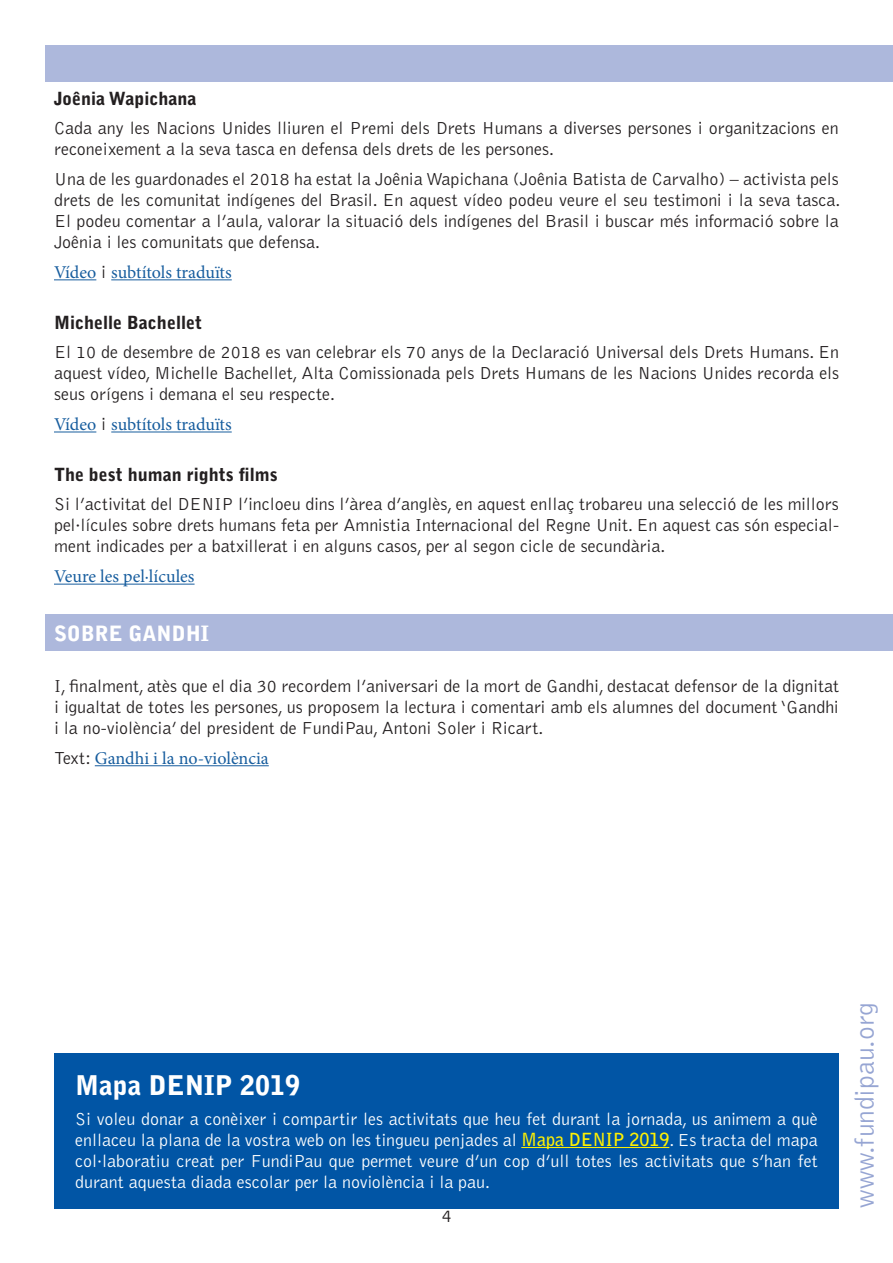
<style>
.page{position:relative;width:893px;height:1263px;background:#fff}
.page>*{position:absolute;margin:0;border:0;box-sizing:border-box;transform-origin:0 0}
.t1{font:300 27.6px "Bell Gothic";color:#96a5d3}
.t2{font:900 27px "Bell Gothic";color:#fff}
.t3{font:900 21px "Bell Gothic";color:#fff}
.t4{font:300 18px/21px "Bell Gothic";color:#231f20;text-align:justify}
.t5{font:300 18px/21px "Bell Gothic";color:#fff;text-align:justify}
.t6{font:18px "Minion Pro";color:#175d9e}
.t7{font:900 18px "Bell Gothic";color:#231f20}
.s1{font-family:"Bell Gothic";font-weight:300;color:#231f20}
.s2{font-weight:700;color:#fff101}
</style>
<div class="page">
<div style="left:45px;top:614px;width:848px;height:37px;background:#adb8dc"></div>
<div style="left:45px;top:45px;width:848px;height:37px;background:#adb8dc"></div>
<hr style="left:54px;top:279px;width:42px;height:1px;background:#175d9e">
<hr style="left:111px;top:279px;width:121px;height:1px;background:#175d9e">
<hr style="left:54px;top:431px;width:42px;height:1px;background:#175d9e">
<hr style="left:111px;top:431px;width:121px;height:1px;background:#175d9e">
<hr style="left:54px;top:584px;width:141px;height:1px;background:#175d9e">
<hr style="left:95px;top:765px;width:174px;height:1px;background:#175d9e">
<div style="left:54px;top:1054px;width:785px;height:155px;background:#0155a5"></div>
<hr style="left:521px;top:1147px;width:148px;height:1px;background:#fff101">
<p class="t7" style="left:54px;top:91px;width:144px">Joênia Wapichana</p>
<p class="t4" style="left:54px;top:119px;width:786px">Cada any les Nacions Unides lliuren el Premi dels Drets Humans a diverses persones i organitzacions en reconeixement a la seva tasca en defensa dels drets de les persones.</p>
<p class="t4" style="left:54px;top:170px;width:788px">Una de les guardonades el 2018 ha estat la Joênia Wapichana (Joênia Batista de Carvalho) – activista pels drets de les comunitat indígenes del Brasil. En aquest vídeo podeu veure el seu testimoni i la seva tasca.<br>El podeu comentar a l’aula, valorar la situació dels indígenes del Brasil i buscar més informació sobre la Joênia i les comunitats que defensa.</p>
<p class="t6" style="left:54px;top:265px;width:179px">Vídeo <span class="s1">i</span> subtítols traduïts</p>
<p class="t7" style="left:54px;top:315px;width:149px">Michelle Bachellet</p>
<p class="t4" style="left:54px;top:343px;width:786px">El 10 de desembre de 2018 es van celebrar els 70 anys de la Declaració Universal dels Drets Humans. En aquest vídeo, Michelle Bachellet, Alta Comissionada pels Drets Humans de les Nacions Unides recorda els seus orígens i demana el seu respecte.</p>
<p class="t6" style="left:54px;top:417px;width:179px">Vídeo <span class="s1">i</span> subtítols traduïts</p>
<p class="t7" style="left:54px;top:467px;width:225px">The best human rights films</p>
<p class="t4" style="left:54px;top:495px;width:786px">Si l’activitat del DENIP l’incloeu dins l’àrea d’anglès, en aquest enllaç trobareu una selecció de les millors pel·lícules sobre drets humans feta per Amnistia Internacional del Regne Unit. En aquest cas són especial&shy;ment indicades per a batxillerat i en alguns casos, per al segon cicle de secundària.</p>
<p class="t6" style="left:54px;top:569px;width:142px">Veure les pel·lícules</p>
<p class="t3" style="left:54px;top:625px;width:157px">SOBRE GANDHI</p>
<p class="t4" style="left:54px;top:677px;width:786px">I, finalment, atès que el dia 30 recordem l’aniversari de la mort de Gandhi, destacat defensor de la dignitat i igualtat de totes les persones, us proposem la lectura i comentari amb els alumnes del document ‘Gandhi i la no-violència’ del president de FundiPau, Antoni Soler i Ricart.</p>
<p class="t6" style="left:54px;top:751px;width:216px"><span class="s1">Text:</span> Gandhi i la no-violència</p>
<h2 class="t2" style="left:75px;top:1075px;width:226px">Mapa DENIP 2019</h2>
<p class="t5" style="left:75px;top:1110px;width:744px">Si voleu donar a conèixer i compartir les activitats que heu fet durant la jornada, us animem a què en llaceu la plana de la vostra web on les tingueu penjades al <span class="s2">Mapa DENIP 2019</span>. Es tracta del mapa col·laboratiu creat per FundiPau que permet veure d’un cop d’ull totes les activitats que s’han fet durant aquesta diada escolar per la noviolència i la pau.</p>
<p class="t4" style="left:442px;top:1207px;width:12px">4</p>
<h1 class="t1" style="left:854px;top:1208px;width:207px;rotate:-90deg">www.fundipau.org</h1>
</div>
